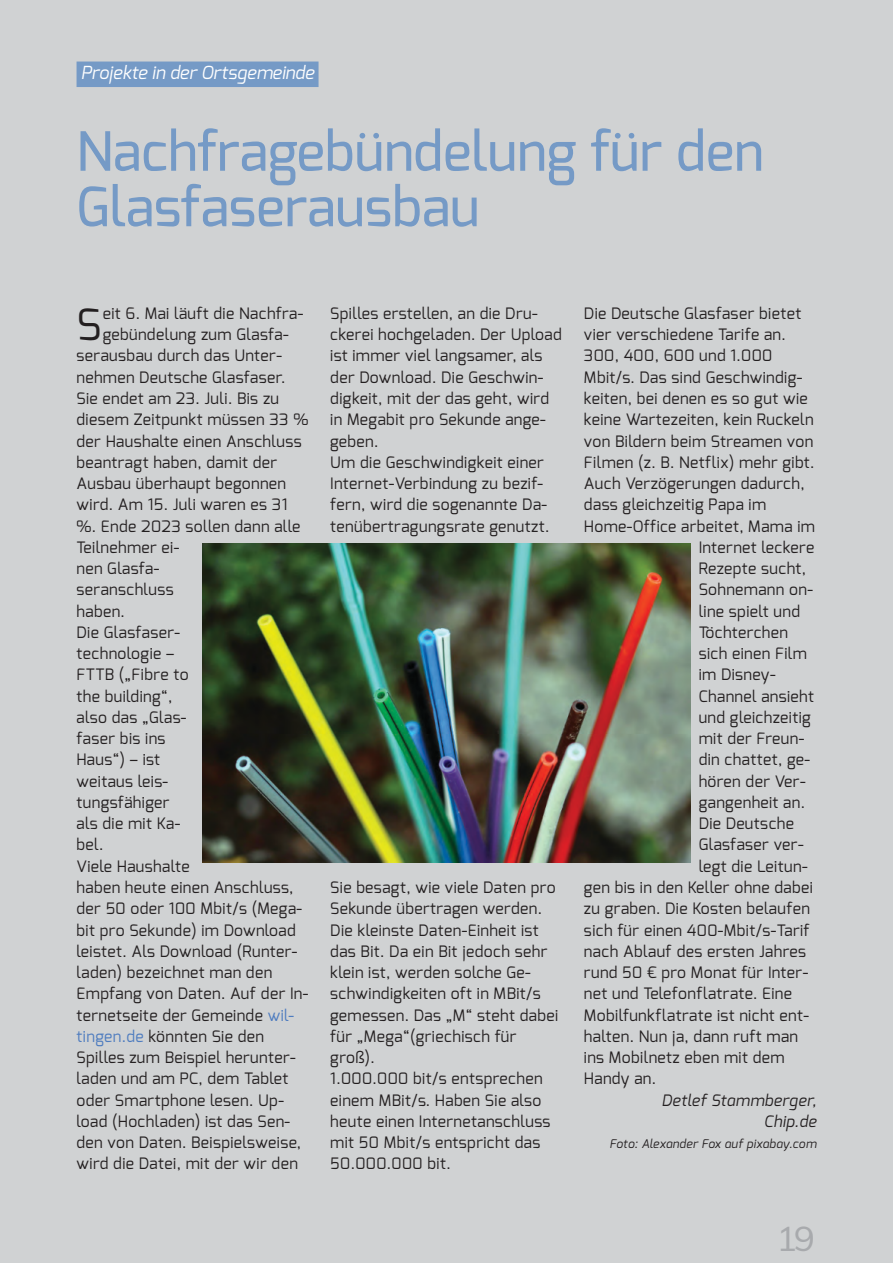
<style>
.page{position:relative;width:893px;height:1263px;background:#d0d2d3}
.page>*{position:absolute;margin:0;border:0;box-sizing:border-box;transform-origin:0 0}
.t1{font:500 54px/55.5px "Exo";color:#759ac6}
.t2{font:42.9px "Exo";color:#231f20}
.t3{font:33.75px "Mulish";color:#a8aaad;scale:1.04 1}
.t4{font:italic 18px "Exo";color:#fff}
.t5{font:15.75px/21.3px "Exo";letter-spacing:.025em;color:#231f20}
.t6{font:italic 15.75px/21.3px "Exo";letter-spacing:.025em;color:#231f20;text-align:right}
.t7{font:italic 12px "Exo";letter-spacing:.025em;color:#231f20}
.s1{color:#4e7cbf}
</style>
<div class="page">
<div style="left:77px;top:62px;width:242px;height:25px;background:#759ac6"></div>
<img style="left:203px;top:543px;width:487px;height:319px">
<p class="t4" style="left:81px;top:61px;width:235px">Projekte in der Ortsgemeinde</p>
<h1 class="t1" style="left:77px;top:125px;width:689px">Nachfragebündelung für den<br>Glasfaserausbau</h1>
<h2 class="t2" style="left:77px;top:297px;width:27px">S</h2>
<p class="t5" style="left:103px;top:303px;width:202px">eit 6. Mai läuft die Nachfra-</p>
<p class="t5" style="left:103px;top:324px;width:187px">gebündelung zum Glasfa-</p>
<p class="t5" style="left:77px;top:345px;width:207px">serausbau durch das Unter-</p>
<p class="t5" style="left:77px;top:367px;width:210px">nehmen Deutsche Glasfaser.</p>
<p class="t5" style="left:77px;top:388px;width:204px">Sie endet am 23. Juli. Bis zu</p>
<p class="t5" style="left:77px;top:409px;width:233px">diesem Zeitpunkt müssen 33 %</p>
<p class="t5" style="left:77px;top:430px;width:227px">der Haushalte einen Anschluss</p>
<p class="t5" style="left:77px;top:452px;width:202px">beantragt haben, damit der</p>
<p class="t5" style="left:77px;top:473px;width:211px">Ausbau überhaupt begonnen</p>
<p class="t5" style="left:77px;top:494px;width:212px">wird. Am 15. Juli waren es 31</p>
<p class="t5" style="left:77px;top:516px;width:225px">%. Ende 2023 sollen dann alle</p>
<p class="t5" style="left:77px;top:537px;width:104px">Teilnehmer ei-</p>
<p class="t5" style="left:77px;top:558px;width:84px">nen Glasfa-</p>
<p class="t5" style="left:77px;top:579px;width:99px">seranschluss</p>
<p class="t5" style="left:77px;top:601px;width:50px">haben.</p>
<p class="t5" style="left:77px;top:622px;width:105px">Die Glasfaser-</p>
<p class="t5" style="left:77px;top:643px;width:99px">technologie –</p>
<p class="t5" style="left:77px;top:664px;width:114px">FTTB („Fibre to</p>
<p class="t5" style="left:77px;top:686px;width:97px">the building“,</p>
<p class="t5" style="left:77px;top:707px;width:111px">also das „Glas-</p>
<p class="t5" style="left:77px;top:728px;width:90px">faser bis ins</p>
<p class="t5" style="left:77px;top:749px;width:85px">Haus“) – ist</p>
<p class="t5" style="left:77px;top:771px;width:93px">weitaus leis-</p>
<p class="t5" style="left:77px;top:792px;width:94px">tungsfähiger</p>
<p class="t5" style="left:77px;top:813px;width:105px">als die mit Ka-</p>
<p class="t5" style="left:77px;top:834px;width:29px">bel.</p>
<p class="t5" style="left:77px;top:856px;width:115px">Viele Haushalte</p>
<p class="t5" style="left:77px;top:877px;width:218px">haben heute einen Anschluss,</p>
<p class="t5" style="left:77px;top:898px;width:227px">der 50 oder 100 Mbit/s (Mega-</p>
<p class="t5" style="left:77px;top:919px;width:221px">bit pro Sekunde) im Download</p>
<p class="t5" style="left:77px;top:941px;width:223px">leistet. Als Download (Runter-</p>
<p class="t5" style="left:77px;top:962px;width:197px">laden) bezeichnet man den</p>
<p class="t5" style="left:77px;top:983px;width:233px">Empfang von Daten. Auf der In-</p>
<p class="t5" style="left:77px;top:1004px;width:219px">ternetseite der Gemeinde <span class="s1">wil-</span></p>
<p class="t5" style="left:77px;top:1026px;width:189px"><span class="s1">tingen.de</span> könnten Sie den</p>
<p class="t5" style="left:77px;top:1047px;width:221px">Spilles zum Beispiel herunter-</p>
<p class="t5" style="left:77px;top:1068px;width:213px">laden und am PC, dem Tablet</p>
<p class="t5" style="left:77px;top:1090px;width:209px">oder Smartphone lesen. Up-</p>
<p class="t5" style="left:77px;top:1111px;width:215px">load (Hochladen) ist das Sen-</p>
<p class="t5" style="left:77px;top:1132px;width:226px">den von Daten. Beispielsweise,</p>
<p class="t5" style="left:77px;top:1153px;width:223px">wird die Datei, mit der wir den</p>
<p class="t5" style="left:330px;top:303px;width:233px">Spilles erstellen, an die Dru&shy;ckerei hochgeladen. Der Upload ist immer viel langsamer, als der Download. Die Geschwin&shy;digkeit, mit der das geht, wird in Megabit pro Sekunde ange&shy;geben.<br>Um die Geschwindigkeit einer<br>Internet-Verbindung zu bezif&shy;fern, wird die sogenannte Da&shy;tenübertragungsrate genutzt.</p>
<p class="t5" style="left:330px;top:877px;width:229px">Sie besagt, wie viele Daten pro<br>Sekunde übertragen werden.<br>Die kleinste Daten-Einheit ist das Bit. Da ein Bit jedoch sehr klein ist, werden solche Ge&shy;schwindigkeiten oft in MBit/s gemessen. Das „M“ steht dabei für „Mega“(griechisch für groß).<br>1.000.000 bit/s entsprechen einem MBit/s. Haben Sie also heute einen Internetanschluss mit 50 Mbit/s entspricht das<br>50.000.000 bit.</p>
<p class="t5" style="left:584px;top:303px;width:219px">Die Deutsche Glasfaser bietet</p>
<p class="t5" style="left:584px;top:324px;width:203px">vier verschiedene Tarife an.</p>
<p class="t5" style="left:584px;top:345px;width:190px">300, 400, 600 und 1.000</p>
<p class="t5" style="left:584px;top:367px;width:220px">Mbit/s. Das sind Geschwindig-</p>
<p class="t5" style="left:584px;top:388px;width:225px">keiten, bei denen es so gut wie</p>
<p class="t5" style="left:584px;top:409px;width:231px">keine Wartezeiten, kein Ruckeln</p>
<p class="t5" style="left:584px;top:430px;width:231px">von Bildern beim Streamen von</p>
<p class="t5" style="left:584px;top:452px;width:232px">Filmen (z. B. Netflix) mehr gibt.</p>
<p class="t5" style="left:584px;top:473px;width:222px">Auch Verzögerungen dadurch,</p>
<p class="t5" style="left:584px;top:494px;width:184px">dass gleichzeitig Papa im</p>
<p class="t5" style="left:584px;top:516px;width:232px">Home-Office arbeitet, Mama im</p>
<p class="t5" style="left:699px;top:537px;width:117px">Internet leckere</p>
<p class="t5" style="left:699px;top:558px;width:109px">Rezepte sucht,</p>
<p class="t5" style="left:699px;top:579px;width:116px">Sohnemann on-</p>
<p class="t5" style="left:699px;top:601px;width:103px">line spielt und</p>
<p class="t5" style="left:699px;top:622px;width:91px">Töchterchen</p>
<p class="t5" style="left:699px;top:643px;width:110px">sich einen Film</p>
<p class="t5" style="left:699px;top:664px;width:78px">im Disney-</p>
<p class="t5" style="left:699px;top:686px;width:117px">Channel ansieht</p>
<p class="t5" style="left:699px;top:707px;width:114px">und gleichzeitig</p>
<p class="t5" style="left:699px;top:728px;width:107px">mit der Freun-</p>
<p class="t5" style="left:699px;top:749px;width:113px">din chattet, ge-</p>
<p class="t5" style="left:699px;top:771px;width:108px">hören der Ver-</p>
<p class="t5" style="left:699px;top:792px;width:108px">gangenheit an.</p>
<p class="t5" style="left:699px;top:813px;width:97px">Die Deutsche</p>
<p class="t5" style="left:699px;top:834px;width:106px">Glasfaser ver-</p>
<p class="t5" style="left:699px;top:856px;width:110px">legt die Leitun-</p>
<p class="t5" style="left:584px;top:877px;width:230px">gen bis in den Keller ohne dabei</p>
<p class="t5" style="left:584px;top:898px;width:227px">zu graben. Die Kosten belaufen</p>
<p class="t5" style="left:584px;top:919px;width:227px">sich für einen 400-Mbit/s-Tarif</p>
<p class="t5" style="left:584px;top:941px;width:224px">nach Ablauf des ersten Jahres</p>
<p class="t5" style="left:584px;top:962px;width:226px">rund 50 € pro Monat für Inter-</p>
<p class="t5" style="left:584px;top:983px;width:210px">net und Telefonflatrate. Eine</p>
<p class="t5" style="left:584px;top:1004px;width:226px">Mobilfunkflatrate ist nicht ent-</p>
<p class="t5" style="left:584px;top:1026px;width:216px">halten. Nun ja, dann ruft man</p>
<p class="t5" style="left:584px;top:1047px;width:202px">ins Mobilnetz eben mit dem</p>
<p class="t5" style="left:584px;top:1068px;width:74px">Handy an.</p>
<p class="t6" style="left:662px;top:1090px;width:156px">Detlef Stammberger,<br>Chip.de</p>
<p class="t7" style="left:609px;top:1136px;width:209px">Foto: Alexander Fox auf pixabay.com</p>
<h3 class="t3" style="left:776px;top:1217px;width:39px">19</h3>
</div>
